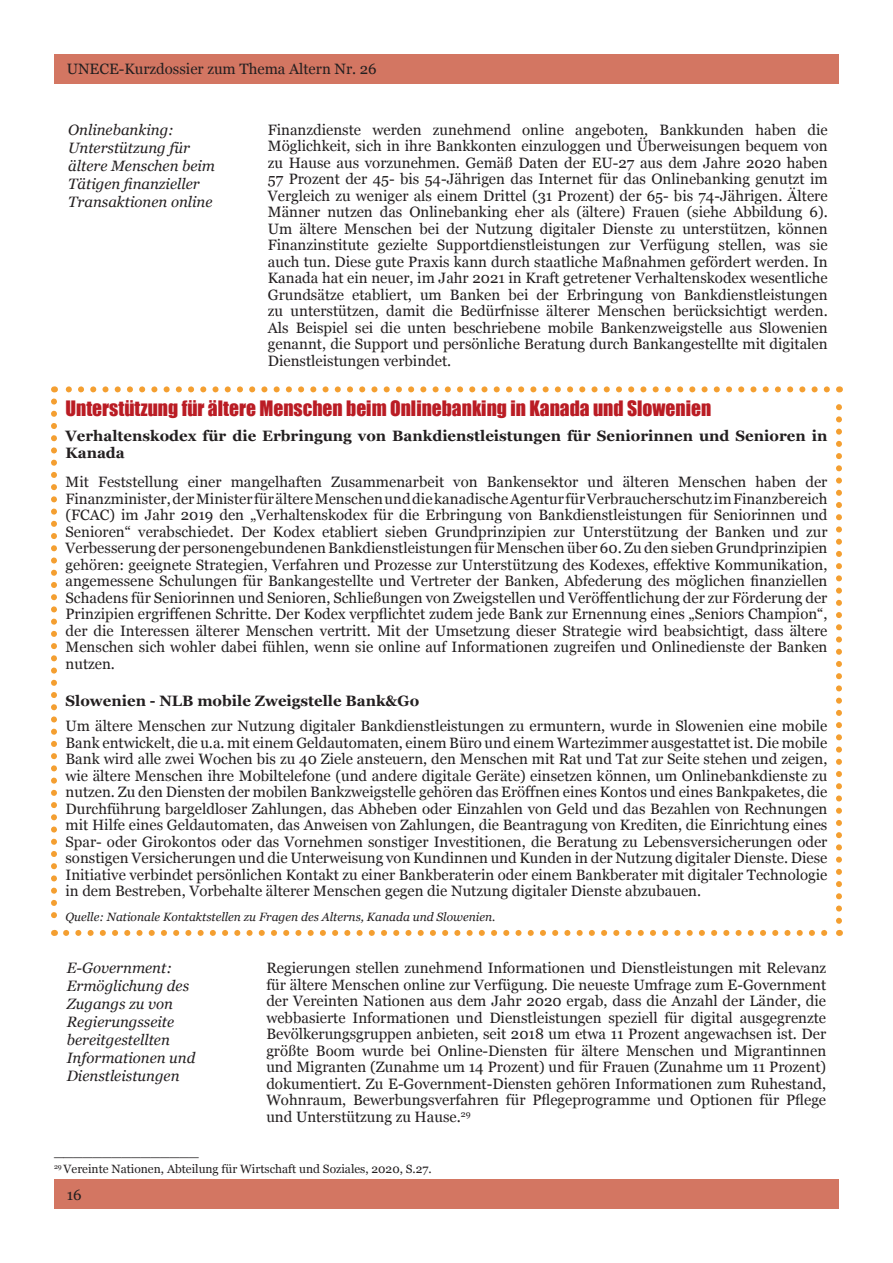
<style>
.page{position:relative;width:893px;height:1263px;background:#fff}
.page>*{position:absolute;margin:0;border:0;box-sizing:border-box;transform-origin:0 0}
.t1{font:19.5px "Impact";color:#ba1c24}
.t2{font:15px/16.5px "Georgia";color:#231f20;text-align:justify}
.t3{font:italic 15px/18px "Georgia";color:#231f20}
.t4{font:700 15px/16.5px "Georgia";color:#231f20}
.t5{font:italic 12px "Georgia";color:#231f20}
.t6{font:12px "Georgia";color:#231f20}
</style>
<div class="page">
<div style="left:54px;top:54px;width:785px;height:29px;background:#d37662"></div>
<div style="left:54px;top:1180px;width:785px;height:29px;background:#d37662"></div>
<svg style="left:66px;top:930px;width:762px;height:6px"></svg>
<svg style="left:51px;top:401px;width:6px;height:535px"></svg>
<svg style="left:836px;top:386px;width:6px;height:535px"></svg>
<svg style="left:54px;top:386px;width:773px;height:6px"></svg>
<p class="t2" style="left:67px;top:60px;width:311px">UNECE-Kurzdossier zum Thema Altern Nr. 26</p>
<p class="t3" style="left:68px;top:120px;width:148px">Onlinebanking:<br>Unterstützung für ältere Menschen beim<br>Tätigen finanzieller<br>Transaktionen online</p>
<p class="t2" style="left:268px;top:121px;width:561px">Finanzdienste werden zunehmend online angeboten, Bankkunden haben die Möglichkeit, sich in ihre Bankkonten einzuloggen und Überweisungen bequem von zu Hause aus vorzunehmen. Gemäß Daten der EU-27 aus dem Jahre 2020 haben 57 Prozent der 45- bis 54-Jährigen das Internet für das Onlinebanking genutzt im Vergleich zu weniger als einem Drittel (31 Prozent) der 65- bis 74-Jährigen. Ältere Männer nutzen das Onlinebanking eher als (ältere) Frauen (siehe Abbildung 6).<br>Um ältere Menschen bei der Nutzung digitaler Dienste zu unterstützen, können Finanzinstitute gezielte Supportdienstleistungen zur Verfügung stellen, was sie auch tun. Diese gute Praxis kann durch staatliche Maßnahmen gefördert werden. In Kanada hat ein neuer, im Jahr 2021 in Kraft getretener Verhaltenskodex wesentliche Grundsätze etabliert, um Banken bei der Erbringung von Bankdienstleistungen zu unterstützen, damit die Bedürfnisse älterer Menschen berücksichtigt werden.<br>Als Beispiel sei die unten beschriebene mobile Bankenzweigstelle aus Slowenien genannt, die Support und persönliche Beratung durch Bankangestellte mit digitalen Dienstleistungen verbindet.</p>
<h1 class="t1" style="left:66px;top:393px;width:647px">Unterstützung für ältere Menschen beim Onlinebanking in Kanada und Slowenien</h1>
<p class="t4" style="left:66px;top:427px;width:763px">Verhaltenskodex für die Erbringung von Bankdienstleistungen für Seniorinnen und Senioren in<br>Kanada</p>
<p class="t2" style="left:66px;top:473px;width:763px">Mit Feststellung einer mangelhaften Zusammenarbeit von Bankensektor und älteren Menschen haben der Finanzminister, der Minister für ältere Menschen und die kanadische Agentur für Verbraucherschutz im Finanzbereich (FCAC) im Jahr 2019 den „Verhaltenskodex für die Erbringung von Bankdienstleistungen für Seniorinnen und Senioren“ verabschiedet. Der Kodex etabliert sieben Grundprinzipien zur Unterstützung der Banken und zur Verbesserung der personengebundenen Bankdienstleistungen für Menschen über 60. Zu den sieben Grundprinzipien gehören: geeignete Strategien, Verfahren und Prozesse zur Unterstützung des Kodexes, effektive Kommunikation, angemessene Schulungen für Bankangestellte und Vertreter der Banken, Abfederung des möglichen finanziellen Schadens für Seniorinnen und Senioren, Schließungen von Zweigstellen und Veröffentlichung der zur Förderung der Prinzipien ergriffenen Schritte. Der Kodex verpflichtet zudem jede Bank zur Ernennung eines „Seniors Champion“, der die Interessen älterer Menschen vertritt. Mit der Umsetzung dieser Strategie wird beabsichtigt, dass ältere Menschen sich wohler dabei fühlen, wenn sie online auf Informationen zugreifen und Onlinedienste der Banken nutzen.</p>
<p class="t4" style="left:66px;top:692px;width:355px">Slowenien - NLB mobile Zweigstelle Bank&amp;Go</p>
<p class="t2" style="left:66px;top:717px;width:763px">Um ältere Menschen zur Nutzung digitaler Bankdienstleistungen zu ermuntern, wurde in Slowenien eine mobile Bank entwickelt, die u.a. mit einem Geldautomaten, einem Büro und einem Wartezimmer ausgestattet ist. Die mobile Bank wird alle zwei Wochen bis zu 40 Ziele ansteuern, den Menschen mit Rat und Tat zur Seite stehen und zeigen, wie ältere Menschen ihre Mobiltelefone (und andere digitale Geräte) einsetzen können, um Onlinebankdienste zu nutzen. Zu den Diensten der mobilen Bankzweigstelle gehören das Eröffnen eines Kontos und eines Bankpaketes, die Durchführung bargeldloser Zahlungen, das Abheben oder Einzahlen von Geld und das Bezahlen von Rechnungen mit Hilfe eines Geldautomaten, das Anweisen von Zahlungen, die Beantragung von Krediten, die Einrichtung eines Spar- oder Girokontos oder das Vornehmen sonstiger Investitionen, die Beratung zu Lebensversicherungen oder sonstigen Versicherungen und die Unterweisung von Kundinnen und Kunden in der Nutzung digitaler Dienste. Diese Initiative verbindet persönlichen Kontakt zu einer Bankberaterin oder einem Bankberater mit digitaler Technologie in dem Bestreben, Vorbehalte älterer Menschen gegen die Nutzung digitaler Dienste abzubauen.</p>
<p class="t5" style="left:66px;top:908px;width:431px">Quelle: Nationale Kontaktstellen zu Fragen des Alterns, Kanada und Slowenien.</p>
<p class="t3" style="left:67px;top:958px;width:130px">E-Government:<br>Ermöglichung des<br>Zugangs zu von<br>Regierungsseite bereitgestellten<br>Informationen und<br>Dienstleistungen</p>
<p class="t2" style="left:266px;top:959px;width:561px">Regierungen stellen zunehmend Informationen und Dienstleistungen mit Relevanz für ältere Menschen online zur Verfügung. Die neueste Umfrage zum E-Government der Vereinten Nationen aus dem Jahr 2020 ergab, dass die Anzahl der Länder, die webbasierte Informationen und Dienstleistungen speziell für digital ausgegrenzte Bevölkerungsgruppen anbieten, seit 2018 um etwa 11 Prozent angewachsen ist. Der größte Boom wurde bei Online-Diensten für ältere Menschen und Migrantinnen und Migranten (Zunahme um 14 Prozent) und für Frauen (Zunahme um 11 Prozent) dokumentiert. Zu E-Government-Diensten gehören Informationen zum Ruhestand, Wohnraum, Bewerbungsverfahren für Pflegeprogramme und Optionen für Pflege und Unterstützung zu Hause.<sup>29</sup></p>
<p class="t2" style="left:54px;top:1142px;width:146px">_______________</p>
<p class="t6" style="left:54px;top:1160px;width:379px"><sup>29</sup> Vereinte Nationen, Abteilung für Wirtschaft und Soziales, 2020, S.27.</p>
<p class="t2" style="left:67px;top:1186px;width:16px">16</p>
</div>
